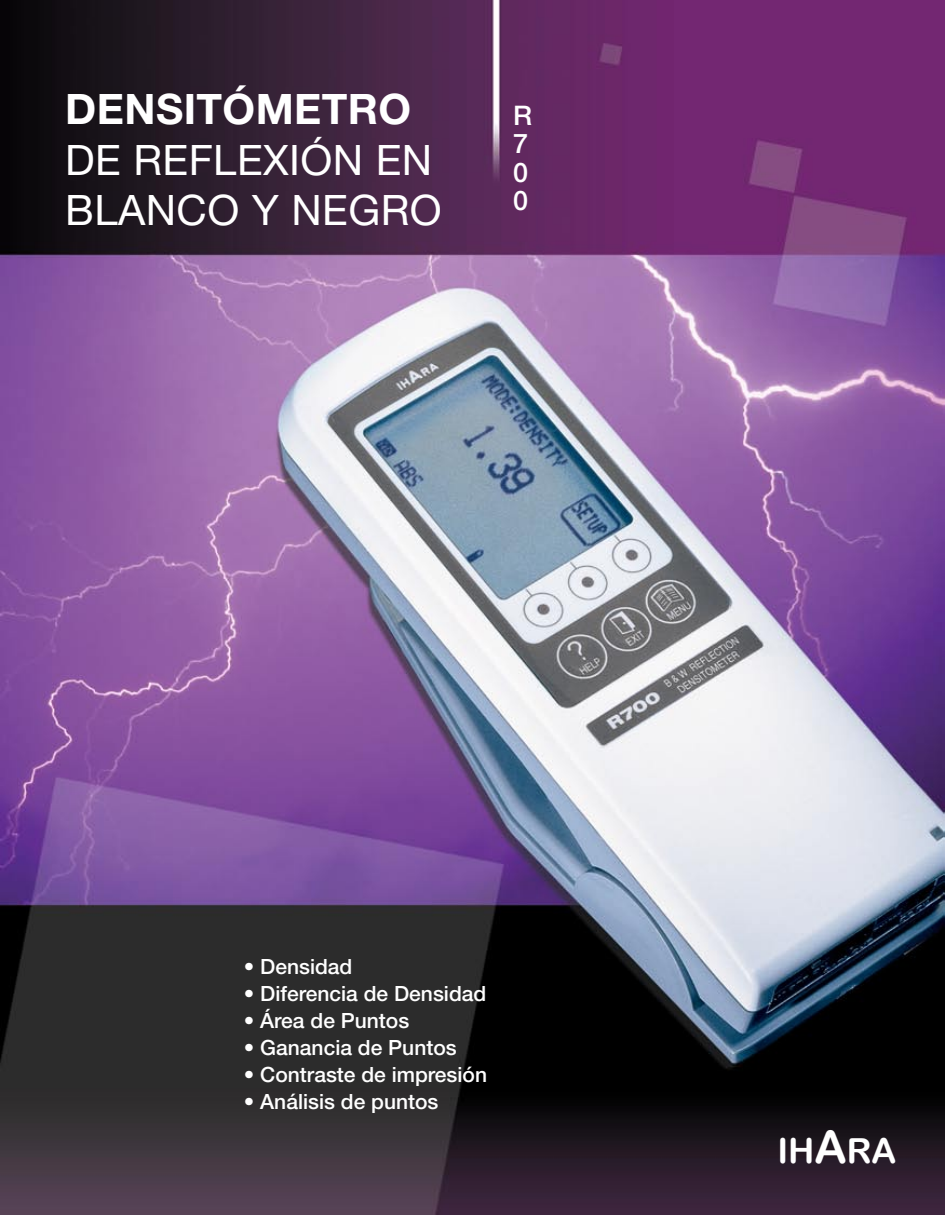
<style>
.page{position:relative;width:945px;height:1215px;background:#fff}
.page>*{position:absolute;margin:0;border:0;box-sizing:border-box;transform-origin:0 0}
.t1{font:42px/50.4px "Helvetica Neue LT Std";letter-spacing:.01em;color:#fff}
.t2{font:700 42px "Helvetica Neue LT Std";letter-spacing:.01em;color:#fff}
.t3{font:34.5px "Arial Rounded MT Bold";color:#fff}
.t4{font:500 27px/28.5px "Helvetica Neue LT Std";color:#fff}
.t5{font:500 21px "Helvetica Neue LT Std";color:#fff}
.s1{font-size:45px}
</style>
<div class="page">
<img style="left:0;top:0;width:945px;height:1215px">
<h1 class="t2" style="left:65px;top:84px;width:348px">DENSITÓMETRO</h1>
<h1 class="t1" style="left:65px;top:134px;width:378px">DE REFLEXIÓN EN<br>BLANCO Y NEGRO</h1>
<p class="t4" style="left:513px;top:101px;width:21px">R<br>7<br>0<br>0</p>
<p class="t5" style="left:244px;top:954px;width:110px">• Densidad</p>
<p class="t5" style="left:244px;top:981px;width:244px">• Diferencia de Densidad</p>
<p class="t5" style="left:244px;top:1008px;width:167px">• Área de Puntos</p>
<p class="t5" style="left:244px;top:1035px;width:214px">• Ganancia de Puntos</p>
<p class="t5" style="left:244px;top:1062px;width:245px">• Contraste de impresión</p>
<p class="t5" style="left:244px;top:1089px;width:196px">• Análisis de puntos</p>
<h2 class="t3" style="left:777px;top:1130px;width:120px">IH<span class="s1">A</span>RA</h2>
</div>
